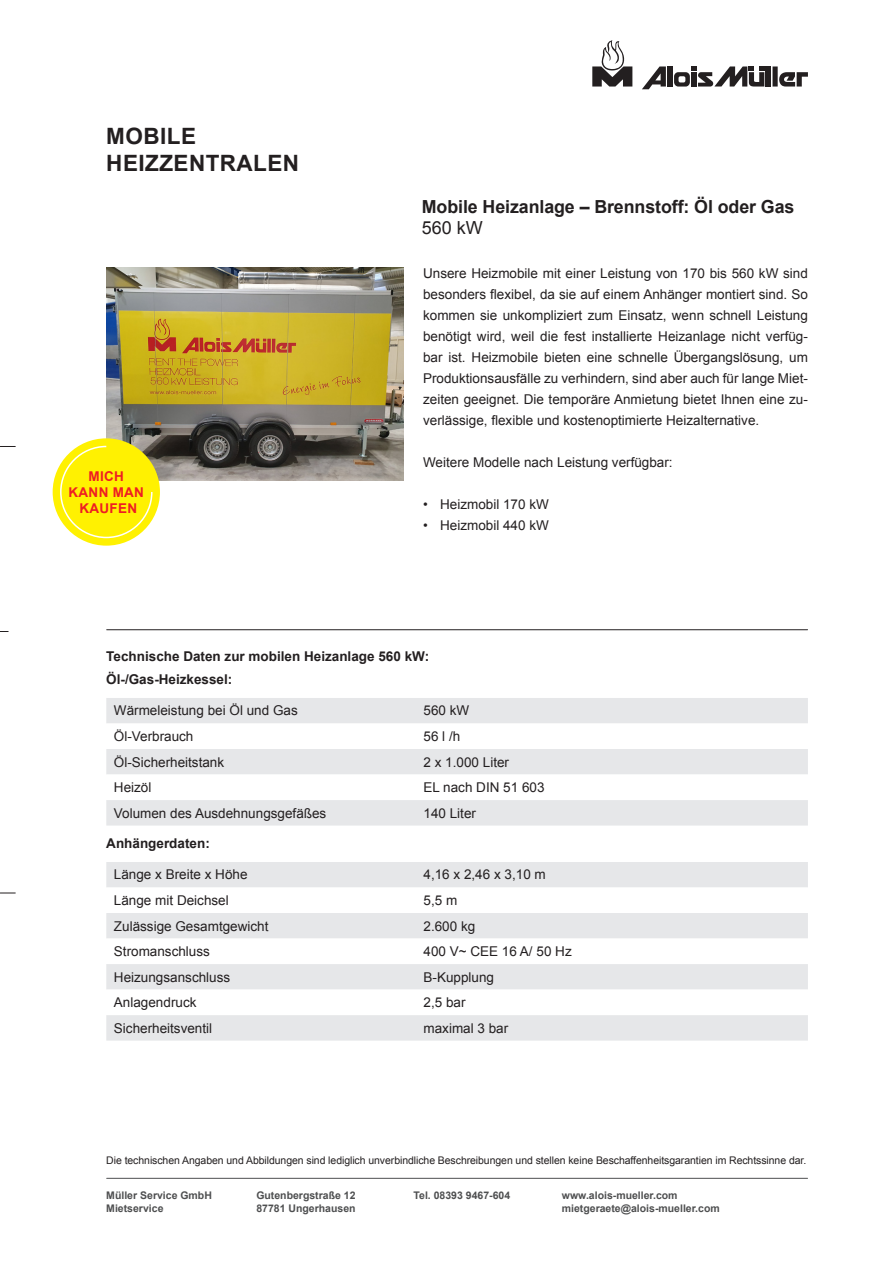
<style>
.page{position:relative;width:893px;height:1263px;background:#fff}
.page>*{position:absolute;margin:0;border:0;box-sizing:border-box;transform-origin:0 0}
.t1{font:700 22.5px/27px "Arial";letter-spacing:.02em;color:#231f20}
.t2{font:700 18px "Arial";letter-spacing:-.005em;color:#231f20}
.t3{font:18px "Arial";color:#231f20}
.t4{font:13.5px/21px "Arial";color:#231f20;text-align:justify}
.t5{font:700 13.5px "Arial";color:#231f20}
.t6{font:700 13.5px/16.2px "Arial";letter-spacing:.02em;color:#ee1d23;text-align:center}
.t7{font:10.5px "Arial";letter-spacing:-.005em;color:#231f20}
.t8{font:700 10.5px/12.6px "Arial";color:#4e4f50}
</style>
<div class="page">
<svg style="left:0;top:446px;width:15px;height:1px"></svg>
<svg style="left:0;top:893px;width:15px;height:1px"></svg>
<div style="left:667px;top:66px;width:5px;height:21px;background:#231f20"></div>
<svg style="left:642px;top:66px;width:24px;height:23px"></svg>
<svg style="left:779px;top:72px;width:29px;height:15px"></svg>
<div style="left:766px;top:66px;width:5px;height:21px;background:#231f20"></div>
<svg style="left:674px;top:66px;width:90px;height:21px"></svg>
<div style="left:772px;top:66px;width:6px;height:21px;background:#231f20"></div>
<svg style="left:592px;top:40px;width:40px;height:47px"></svg>
<hr style="left:107px;top:629px;width:700px;height:1px;background:#231f20">
<div style="left:106px;top:698px;width:702px;height:127px;background:#e6e7e9"></div>
<svg style="left:106px;top:723px;width:702px;height:77px"></svg>
<div style="left:106px;top:862px;width:702px;height:178px;background:#e6e7e9"></div>
<svg style="left:106px;top:887px;width:702px;height:128px"></svg>
<hr style="left:107px;top:1178px;width:700px;height:1px;background:#4e4f50">
<img style="left:106px;top:268px;width:298px;height:212px">
<div style="left:53px;top:438px;width:107px;height:108px;background:#fff101;border-radius:50%"></div>
<svg style="left:59px;top:445px;width:94px;height:94px"></svg>
<h1 class="t1" style="left:106px;top:123px;width:194px">MOBILE<br>HEIZZENTRALEN</h1>
<p class="t6" style="left:69px;top:468px;width:77px">MICH<br>KANN MAN<br>KAUFEN</p>
<h2 class="t2" style="left:422px;top:195px;width:374px">Mobile Heizanlage – Brennstoff: Öl oder Gas</h2>
<h2 class="t3" style="left:422px;top:216px;width:63px">560 kW</h2>
<p class="t4" style="left:423px;top:263px;width:386px">Unsere Heizmobile mit einer Leistung von 170 bis 560 kW sind besonders flexibel, da sie auf einem Anhänger montiert sind. So kommen sie unkompliziert zum Einsatz, wenn schnell Leistung benötigt wird, weil die fest installierte Heizanlage nicht verfüg&shy;bar ist. Heizmobile bieten eine schnelle Übergangslösung, um Produktionsausfälle zu verhindern, sind aber auch für lange Miet&shy;zeiten geeignet. Die temporäre Anmietung bietet Ihnen eine zu&shy;verlässige, flexible und kostenoptimierte Heizalternative.</p>
<p class="t4" style="left:423px;top:452px;width:251px">Weitere Modelle nach Leistung verfügbar:</p>
<p class="t4" style="left:423px;top:494px;width:127px">• Heizmobil 170 kW</p>
<p class="t4" style="left:423px;top:515px;width:127px">• Heizmobil 440 kW</p>
<p class="t5" style="left:106px;top:647px;width:324px">Technische Daten zur mobilen Heizanlage 560 kW:</p>
<p class="t5" style="left:106px;top:670px;width:128px">Öl-/Gas-Heizkessel:</p>
<p class="t4" style="left:114px;top:700px;width:185px">Wärmeleistung bei Öl und Gas</p>
<p class="t4" style="left:423px;top:700px;width:47px">560 kW</p>
<p class="t4" style="left:114px;top:726px;width:81px">Öl-Verbrauch</p>
<p class="t4" style="left:423px;top:726px;width:38px">56 l /h</p>
<p class="t4" style="left:114px;top:751px;width:112px">Öl-Sicherheitstank</p>
<p class="t4" style="left:423px;top:751px;width:87px">2 x 1.000 Liter</p>
<p class="t4" style="left:114px;top:777px;width:39px">Heizöl</p>
<p class="t4" style="left:423px;top:777px;width:123px">EL nach DIN 51 603</p>
<p class="t4" style="left:114px;top:802px;width:214px">Volumen des Ausdehnungsgefäßes</p>
<p class="t4" style="left:423px;top:802px;width:54px">140 Liter</p>
<p class="t5" style="left:106px;top:834px;width:105px">Anhängerdaten:</p>
<p class="t4" style="left:114px;top:864px;width:135px">Länge x Breite x Höhe</p>
<p class="t4" style="left:423px;top:864px;width:124px">4,16 x 2,46 x 3,10 m</p>
<p class="t4" style="left:114px;top:890px;width:116px">Länge mit Deichsel</p>
<p class="t4" style="left:423px;top:890px;width:35px">5,5 m</p>
<p class="t4" style="left:114px;top:915px;width:156px">Zulässige Gesamtgewicht</p>
<p class="t4" style="left:423px;top:915px;width:53px">2.600 kg</p>
<p class="t4" style="left:114px;top:941px;width:98px">Stromanschluss</p>
<p class="t4" style="left:423px;top:941px;width:150px">400 V~ CEE 16 A/ 50 Hz</p>
<p class="t4" style="left:114px;top:966px;width:118px">Heizungsanschluss</p>
<p class="t4" style="left:423px;top:966px;width:72px">B-Kupplung</p>
<p class="t4" style="left:114px;top:992px;width:84px">Anlagendruck</p>
<p class="t4" style="left:423px;top:992px;width:44px">2,5 bar</p>
<p class="t4" style="left:114px;top:1017px;width:100px">Sicherheitsventil</p>
<p class="t4" style="left:423px;top:1017px;width:86px">maximal 3 bar</p>
<p class="t7" style="left:106px;top:1154px;width:701px">Die technischen Angaben und Abbildungen sind lediglich unverbindliche Beschreibungen und stellen keine Beschaffenheitsgarantien im Rechtssinne dar.</p>
<p class="t8" style="left:106px;top:1190px;width:107px">Müller Service GmbH<br>Mietservice</p>
<p class="t8" style="left:414px;top:1190px;width:98px">Tel. 08393 9467-604</p>
<p class="t8" style="left:562px;top:1190px;width:159px">www.alois-mueller.com mietgeraete@alois-mueller.com</p>
<p class="t8" style="left:256px;top:1190px;width:101px">Gutenbergstraße 12<br>87781 Ungerhausen</p>
</div>
